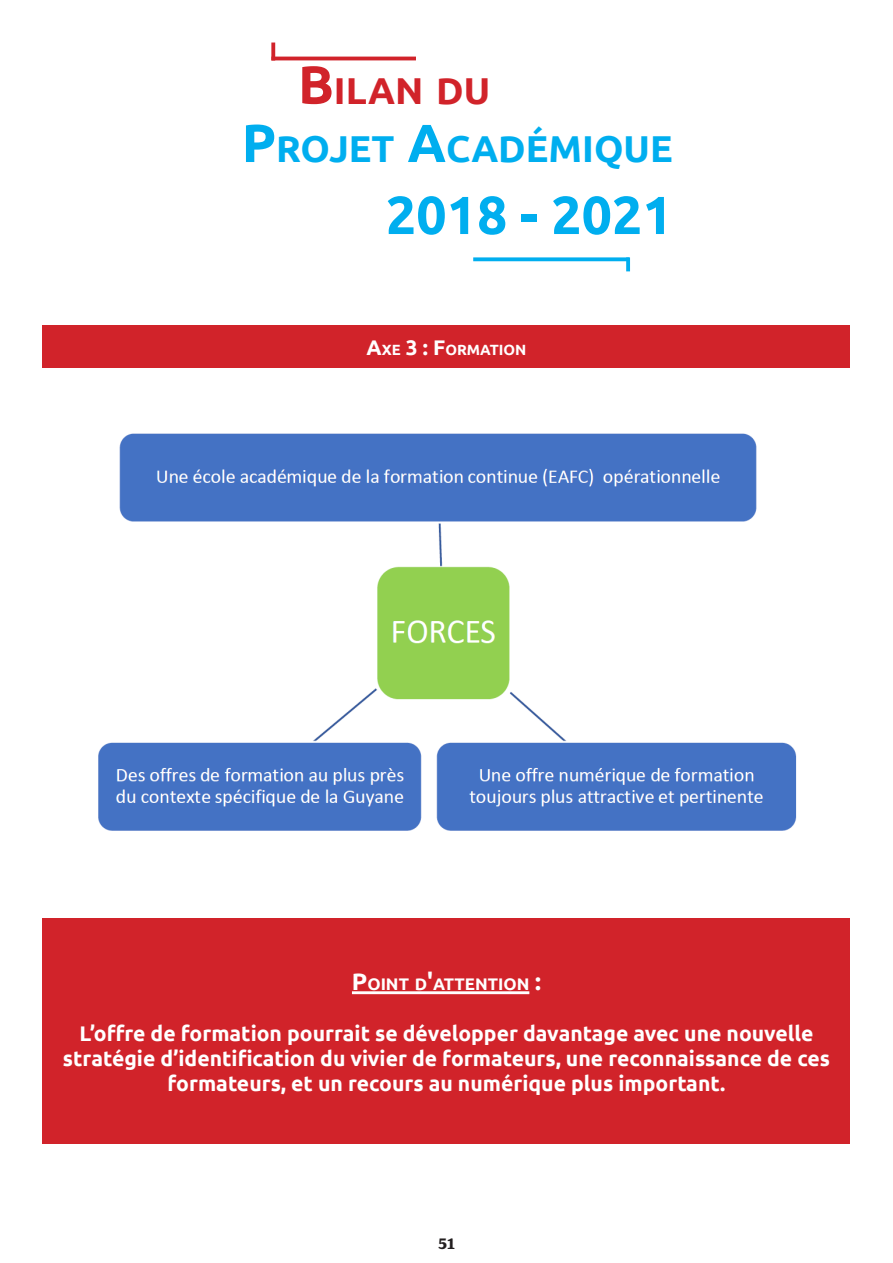
<style>
.page{position:relative;width:893px;height:1263px;background:#fff}
.page>*{position:absolute;margin:0;border:0;box-sizing:border-box;transform-origin:0 0}
.t1{font:700 53.55px "Ubuntu";color:#00aeef}
.t2{font:700 37.5px "Ubuntu";color:#00aeef}
.t3{font:700 37.5px "Ubuntu";color:#d1232a}
.t4{font:700 21.15px/25.3px "Ubuntu";color:#fff;text-align:center}
.t5{font:700 21px "Yrsa";color:#231f20}
.t6{font:700 16.8px "Ubuntu";color:#fff}
.t7{font:700 14.85px "Ubuntu";color:#fff}
.s1{font-size:53.55px}
.s2{font-size:21.15px}
.s3{font-size:24px}
</style>
<div class="page">
<div style="left:43px;top:325px;width:807px;height:43px;background:#d1232a"></div>
<img style="left:98px;top:433px;width:699px;height:398px">
<div style="left:43px;top:918px;width:807px;height:226px;background:#d1232a"></div>
<hr style="left:352px;top:991px;width:177px;height:3px;background:#fff">
<svg style="left:473px;top:257px;width:153px;height:4px"></svg>
<svg style="left:626px;top:257px;width:4px;height:14px"></svg>
<hr style="left:271px;top:57px;width:145px;height:3px;background:#d1232a">
<svg style="left:271px;top:43px;width:4px;height:18px"></svg>
<h2 class="t3" style="left:298px;top:68px;width:194px"><span class="s1">B</span>ILAN DU</h2>
<h2 class="t2" style="left:242px;top:126px;width:433px"><span class="s1">P</span>ROJET <span class="s1">A</span>CADÉMIQUE</h2>
<h1 class="t1" style="left:386px;top:182px;width:288px">2018 - 2021</h1>
<p class="t7" style="left:367px;top:340px;width:161px"><span class="s2">A</span>XE <span class="s2">3 : F</span>ORMATION</p>
<p class="t6" style="left:352px;top:973px;width:191px"><span class="s3">P</span>OINT D<span class="s3">'</span>ATTENTION <span class="s3">:</span></p>
<p class="t4" style="left:63px;top:1020px;width:768px">L’offre de formation pourrait se développer davantage avec une nouvelle stratégie d’identification du vivier de formateurs, une reconnaissance de ces formateurs, et un recours au numérique plus important.</p>
<p class="t5" style="left:438px;top:1231px;width:18px">51</p>
</div>
